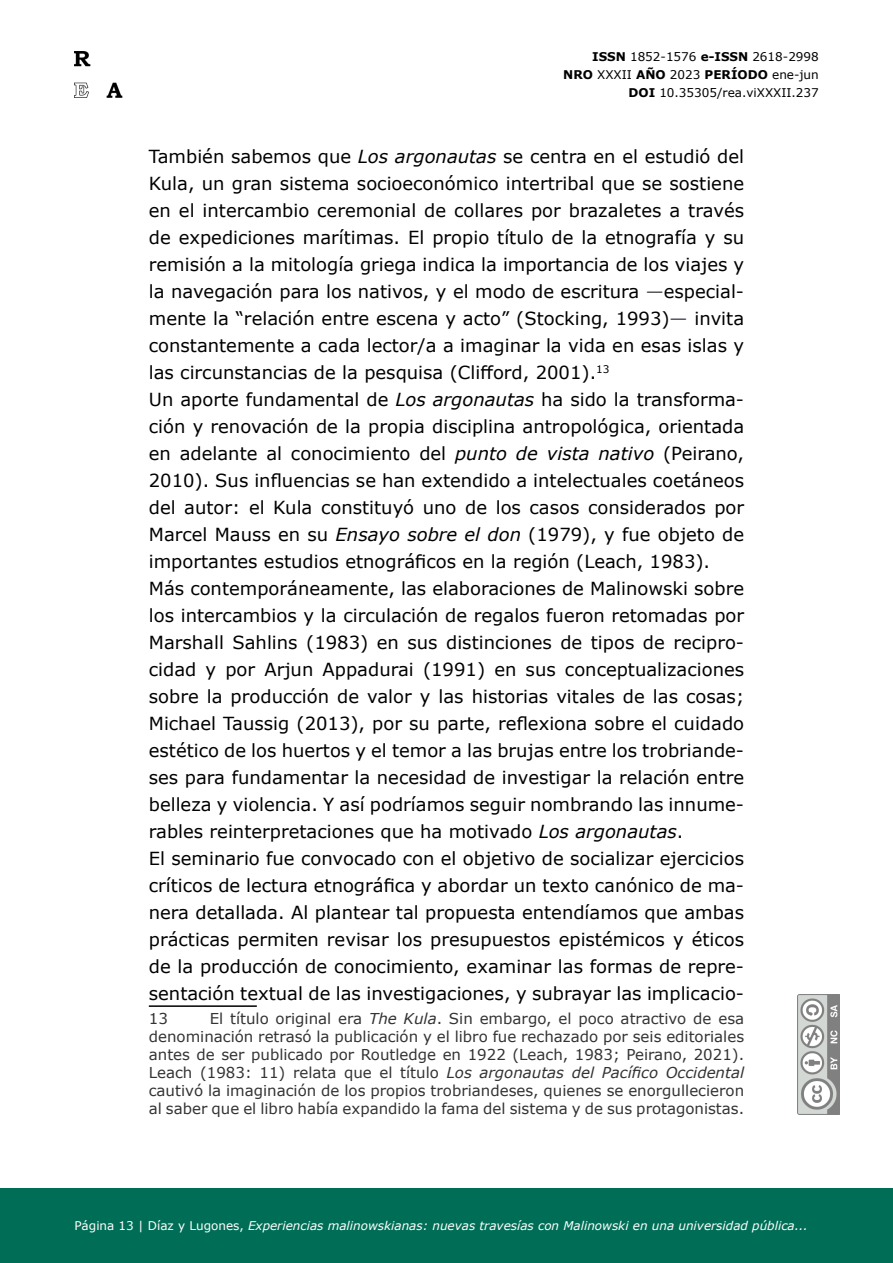
<style>
.page{position:relative;width:893px;height:1263px;background:#fff}
.page>*{position:absolute;margin:0;border:0;box-sizing:border-box;transform-origin:0 0}
.t1{font:18px/27px "Verdana";color:#000;text-align:justify}
.Notas_a_pie{font:15px/18px "Verdana";color:#333;text-align:justify}
.t2{font:italic 12px "Verdana";color:#fff}
.t3{font:12px/18px "Verdana";color:#000;text-align:right}
.s1{font-weight:700}
.s2{font-style:italic}
.s3{color:#4d5156}
.s4{font-style:normal}
</style>
<div class="page">
<img style="left:798px;top:994px;width:42px;height:120px">
<div style="left:0;top:1188px;width:893px;height:75px;background:#006e56"></div>
<img style="left:74px;top:52px;width:49px;height:45px">
<hr style="left:149px;top:1005px;width:108px;height:2px;background:#000">
<p class="t3" style="left:563px;top:47px;width:257px"><span class="s1">ISSN</span> 1852-1576 <span class="s1">e-ISSN</span> 2618-2998<br><span class="s1">NRO</span> XXXII <span class="s1">AÑO</span> 2023 <span class="s1">PERÍODO</span> ene-jun<br><span class="s1">DOI</span> 10.35305/rea.viXXXII.237</p>
<p class="t1" style="left:149px;top:142px;width:597px">También sabemos que <span class="s2">Los argonautas</span> se centra en el estudió del Kula, un gran sistema socioeconómico intertribal que se sostiene en el intercambio ceremonial de collares por brazaletes a través de expediciones marítimas. El propio título de la etnografía y su remisión a la mitología griega indica la importancia de los viajes y la navegación para los nativos, y el modo de escritura <span class="s3">—</span>especial&shy;mente la “relación entre escena y acto” (Stocking, 1993)<span class="s3">—</span> invita constantemente a cada lector/a a imaginar la vida en esas islas y las circunstancias de la pesquisa (Clifford, 2001).<sup>13</sup></p>
<p class="t1" style="left:149px;top:385px;width:597px">Un aporte fundamental de <span class="s2">Los argonautas</span> ha sido la transforma&shy;ción y renovación de la propia disciplina antropológica, orientada en adelante al conocimiento del <span class="s2">punto de vista nativo</span> (Peirano, 2010). Sus influencias se han extendido a intelectuales coetáneos del autor: el Kula constituyó uno de los casos considerados por Marcel Mauss en su <span class="s2">Ensayo sobre el don</span> (1979), y fue objeto de importantes estudios etnográficos en la región (Leach, 1983).</p>
<p class="t1" style="left:149px;top:574px;width:597px">Más contemporáneamente, las elaboraciones de Malinowski sobre los intercambios y la circulación de regalos fueron retomadas por Marshall Sahlins (1983) en sus distinciones de tipos de recipro&shy;cidad y por Arjun Appadurai (1991) en sus conceptualizaciones sobre la producción de valor y las historias vitales de las cosas; Michael Taussig (2013), por su parte, reflexiona sobre el cuidado estético de los huertos y el temor a las brujas entre los trobriande&shy;ses para fundamentar la necesidad de investigar la relación entre belleza y violencia. Y así podríamos seguir nombrando las innume&shy;rables reinterpretaciones que ha motivado <span class="s2">Los argonautas</span>.</p>
<p class="t1" style="left:149px;top:844px;width:597px">El seminario fue convocado con el objetivo de socializar ejercicios críticos de lectura etnográfica y abordar un texto canónico de ma&shy;nera detallada. Al plantear tal propuesta entendíamos que ambas prácticas permiten revisar los presupuestos epistémicos y éticos de la producción de conocimiento, examinar las formas de repre&shy;sentación textual de las investigaciones, y subrayar las implicacio-</p>
<p class="Notas_a_pie" style="left:149px;top:1009px;width:21px">13</p>
<p class="Notas_a_pie" style="left:149px;top:1009px;width:597px;text-indent:61px">El título original era <span class="s2">The Kula</span>. Sin embargo, el poco atractivo de esa denominación retrasó la publicación y el libro fue rechazado por seis editoriales antes de ser publicado por Routledge en 1922 (Leach, 1983; Peirano, 2021).<br>Leach (1983: 11) relata que el título <span class="s2">Los argonautas del Pacífico Occidental </span>cautivó la imaginación de los propios trobriandeses, quienes se enorgullecieron al saber que el libro había expandido la fama del sistema y de sus protagonistas.</p>
<p class="t2" style="left:74px;top:1217px;width:735px"><span class="s4">Página 13 | Díaz y Lugones,</span> Experiencias malinowskianas: nuevas travesías con Malinowski en una universidad pública...</p>
</div>
